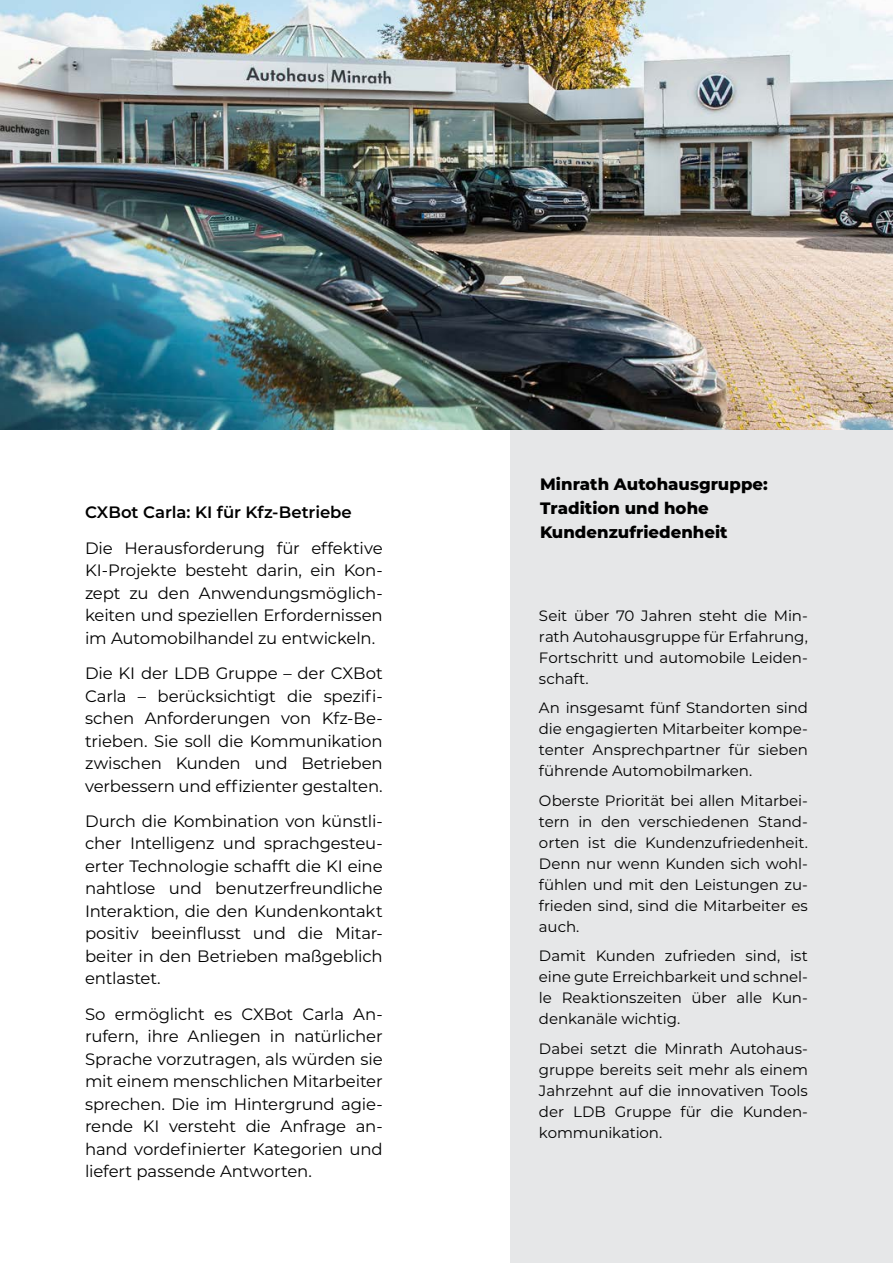
<style>
.page{position:relative;width:893px;height:1263px;background:#fff}
.page>*{position:absolute;margin:0;border:0;box-sizing:border-box;transform-origin:0 0}
.t1{font:16.5px/22.5px "Montserrat";letter-spacing:-.01em;color:#000;text-align:justify}
.t2{font:800 16.5px/24px "Montserrat";color:#000}
.t3{font:600 16.5px "Montserrat";letter-spacing:-.005em;color:#000}
.t4{font:15px/21px "Montserrat";letter-spacing:-.005em;color:#000;text-align:justify}
</style>
<div class="page">
<div style="left:510px;top:430px;width:383px;height:833px;background:#e6e7e8"></div>
<img style="left:0;top:0;width:893px;height:429px">
<p class="t3" style="left:85px;top:501px;width:268px">CXBot Carla: KI für Kfz-Betriebe</p>
<p class="t1" style="left:85px;top:536px;width:299px">Die Herausforderung für effektive KI-Projekte besteht darin, ein Kon&shy;zept zu den Anwendungsmöglich&shy;keiten und speziellen Erfordernissen im Automobilhandel zu entwickeln.</p>
<p class="t1" style="left:85px;top:661px;width:299px">Die KI der LDB Gruppe – der CXBot Carla – berücksichtigt die spezifi&shy;schen Anforderungen von Kfz-Be&shy;trieben. Sie soll die Kommunikation zwischen Kunden und Betrieben verbessern und effizienter gestalten.</p>
<p class="t1" style="left:85px;top:809px;width:299px">Durch die Kombination von künstli&shy;cher Intelligenz und sprachgesteu&shy;erter Technologie schafft die KI eine nahtlose und benutzerfreundliche Interaktion, die den Kundenkontakt positiv beeinflusst und die Mitar&shy;beiter in den Betrieben maßgeblich entlastet.</p>
<p class="t1" style="left:85px;top:1002px;width:299px">So ermöglicht es CXBot Carla An&shy;rufern, ihre Anliegen in natürlicher Sprache vorzutragen, als würden sie mit einem menschlichen Mitarbeiter sprechen. Die im Hintergrund agie&shy;rende KI versteht die Anfrage an&shy;hand vordefinierter Kategorien und liefert passende Antworten.</p>
<p class="t2" style="left:540px;top:471px;width:229px">Minrath Autohausgruppe:<br>Tradition und hohe<br>Kundenzufriedenheit</p>
<p class="t4" style="left:539px;top:604px;width:270px">Seit über 70 Jahren steht die Min&shy;rath Autohausgruppe für Erfahrung, Fortschritt und automobile Leiden&shy;schaft.</p>
<p class="t4" style="left:539px;top:697px;width:270px">An insgesamt fünf Standorten sind die engagierten Mitarbeiter kompe&shy;tenter Ansprechpartner für sieben führende Automobilmarken.</p>
<p class="t4" style="left:539px;top:789px;width:270px">Oberste Priorität bei allen Mitarbei&shy;tern in den verschiedenen Stand&shy;orten ist die Kundenzufriedenheit.<br>Denn nur wenn Kunden sich wohl&shy;fühlen und mit den Leistungen zu&shy;frieden sind, sind die Mitarbeiter es auch.</p>
<p class="t4" style="left:539px;top:945px;width:270px">Damit Kunden zufrieden sind, ist eine gute Erreichbarkeit und schnel&shy;le Reaktionszeiten über alle Kun&shy;denkanäle wichtig.</p>
<p class="t4" style="left:539px;top:1037px;width:270px">Dabei setzt die Minrath Autohaus&shy;gruppe bereits seit mehr als einem Jahrzehnt auf die innovativen Tools der LDB Gruppe für die Kunden&shy;kommunikation.</p>
</div>
